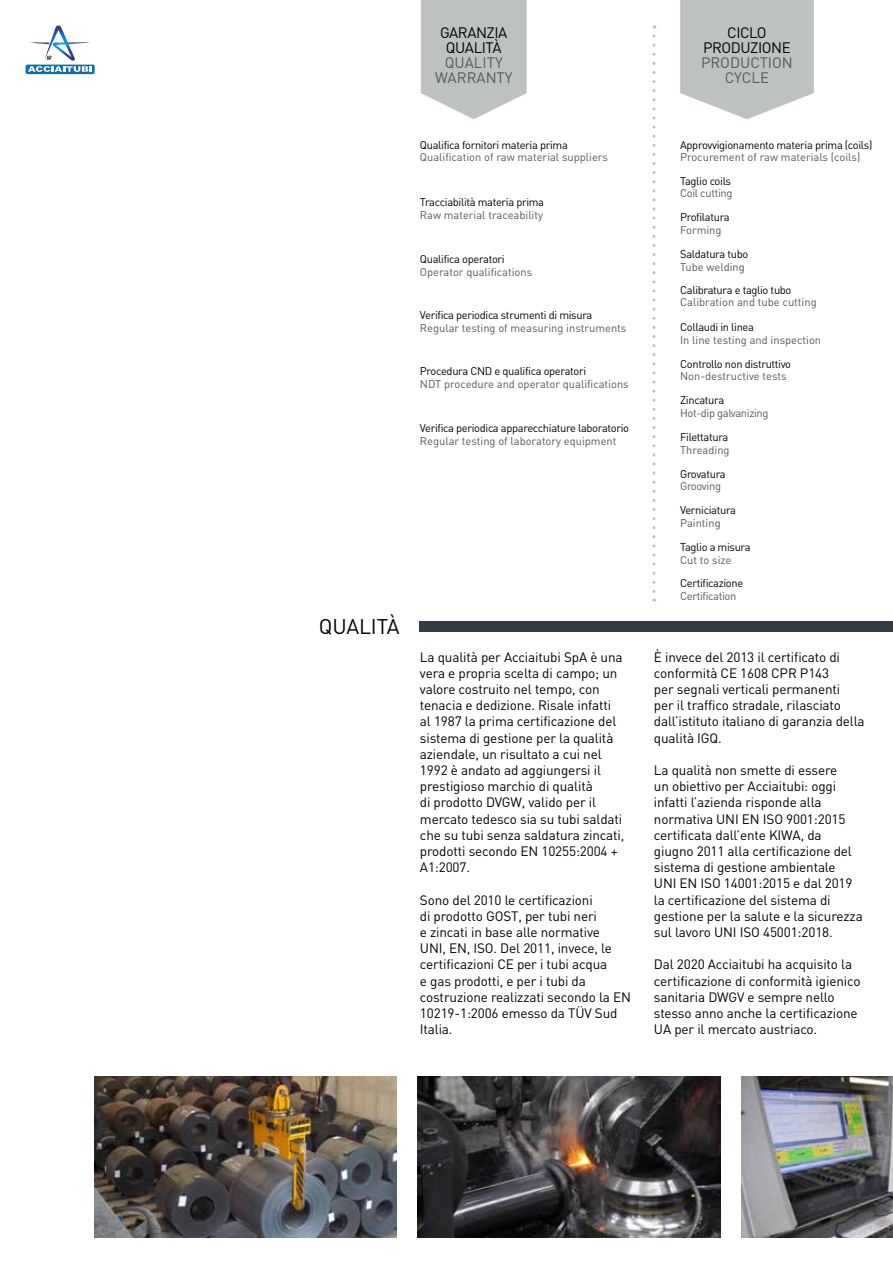
<style>
.page{position:relative;width:893px;height:1263px;background:#fff}
.page>*{position:absolute;margin:0;border:0;box-sizing:border-box;transform-origin:0 0}
.t1{font:21px "DIN";letter-spacing:-.01em;color:#000}
.t2{font:15px/15px "DIN";letter-spacing:-.03em;color:#000;text-align:center}
.t3{font:15px/15px "DIN";color:#575756;text-align:center}
.t4{font:13.5px/16.2px "DIN";letter-spacing:-.01em;color:#000}
.t5{font:11.1px "DIN";letter-spacing:-.03em;color:#000}
.t6{font:11.1px "DIN";color:#575756}
.t7{font:11.1px "DIN";letter-spacing:-.03em;color:#575756}
</style>
<div class="page">
<svg style="left:421px;top:0;width:106px;height:119px;background:#c5c7c8"></svg>
<svg style="left:680px;top:0;width:134px;height:119px;background:#c5c7c8"></svg>
<svg style="left:26px;top:65px;width:69px;height:9px"></svg>
<svg style="left:28px;top:26px;width:64px;height:46px"></svg>
<img style="left:94px;top:1076px;width:303px;height:161px">
<img style="left:418px;top:1076px;width:303px;height:161px">
<img style="left:742px;top:1076px;width:151px;height:161px">
<div style="left:420px;top:621px;width:473px;height:10px;background:#333b44"></div>
<svg style="left:652px;top:36px;width:3px;height:566px"></svg>
<p class="t2" style="left:440px;top:25px;width:69px">GARANZIA<br>QUALITÀ</p>
<p class="t3" style="left:435px;top:55px;width:79px">QUALITY<br>WARRANTY</p>
<p class="t5" style="left:420px;top:138px;width:149px">Qualifica fornitori materia prima</p>
<p class="t6" style="left:420px;top:151px;width:190px">Qualification of raw material suppliers</p>
<p class="t5" style="left:420px;top:195px;width:126px">Tracciabilità materia prima</p>
<p class="t6" style="left:420px;top:208px;width:125px">Raw material traceability</p>
<p class="t5" style="left:420px;top:252px;width:86px">Qualifica operatori</p>
<p class="t6" style="left:420px;top:265px;width:114px">Operator qualifications</p>
<p class="t5" style="left:420px;top:308px;width:174px">Verifica periodica strumenti di misura</p>
<p class="t6" style="left:420px;top:321px;width:208px">Regular testing of measuring instruments</p>
<p class="t5" style="left:420px;top:364px;width:168px">Procedura CND e qualifica operatori</p>
<p class="t6" style="left:420px;top:377px;width:210px">NDT procedure and operator qualifications</p>
<p class="t5" style="left:420px;top:421px;width:211px">Verifica periodica apparecchiature laboratorio</p>
<p class="t6" style="left:420px;top:434px;width:198px">Regular testing of laboratory equipment</p>
<h1 class="t1" style="left:319px;top:614px;width:82px">QUALITÀ</h1>
<p class="t4" style="left:420px;top:648px;width:206px">La qualità per Acciaitubi SpA è una vera e propria scelta di campo; un valore costruito nel tempo, con tenacia e dedizione. Risale infatti al 1987 la prima certificazione del sistema di gestione per la qualità aziendale, un risultato a cui nel<br>1992 è andato ad aggiungersi il prestigioso marchio di qualità<br>di prodotto DVGW, valido per il mercato tedesco sia su tubi saldati che su tubi senza saldatura zincati, prodotti secondo EN 10255:2004 +<br>A1:2007.</p>
<p class="t4" style="left:420px;top:891px;width:213px">Sono del 2010 le certificazioni<br>di prodotto GOST, per tubi neri<br>e zincati in base alle normative<br>UNI, EN, ISO. Del 2011, invece, le certificazioni CE per i tubi acqua<br>e gas prodotti, e per i tubi da costruzione realizzati secondo la EN<br>10219-1:2006 emesso da TÜV Sud<br>Italia.</p>
<p class="t2" style="left:703px;top:25px;width:89px">CICLO<br>PRODUZIONE</p>
<p class="t3" style="left:701px;top:55px;width:93px">PRODUCTION<br>CYCLE</p>
<p class="t5" style="left:680px;top:138px;width:194px">Approvvigionamento materia prima (coils)</p>
<p class="t6" style="left:680px;top:151px;width:182px">Procurement of raw materials (coils)</p>
<p class="t5" style="left:680px;top:174px;width:53px">Taglio coils</p>
<p class="t7" style="left:680px;top:186px;width:54px">Coil cutting</p>
<p class="t5" style="left:680px;top:210px;width:51px">Profilatura</p>
<p class="t6" style="left:680px;top:223px;width:43px">Forming</p>
<p class="t5" style="left:680px;top:247px;width:70px">Saldatura tubo</p>
<p class="t6" style="left:680px;top:260px;width:66px">Tube welding</p>
<p class="t5" style="left:680px;top:283px;width:113px">Calibratura e taglio tubo</p>
<p class="t6" style="left:680px;top:296px;width:138px">Calibration and tube cutting</p>
<p class="t5" style="left:680px;top:320px;width:75px">Collaudi in linea</p>
<p class="t6" style="left:680px;top:333px;width:143px">In line testing and inspection</p>
<p class="t5" style="left:680px;top:357px;width:113px">Controllo non distruttivo</p>
<p class="t6" style="left:680px;top:370px;width:108px">Non-destructive tests</p>
<p class="t5" style="left:680px;top:393px;width:46px">Zincatura</p>
<p class="t7" style="left:680px;top:406px;width:90px">Hot-dip galvanizing</p>
<p class="t5" style="left:680px;top:430px;width:50px">Filettatura</p>
<p class="t6" style="left:680px;top:443px;width:51px">Threading</p>
<p class="t5" style="left:680px;top:467px;width:47px">Grovatura</p>
<p class="t7" style="left:680px;top:479px;width:42px">Grooving</p>
<p class="t5" style="left:680px;top:503px;width:58px">Verniciatura</p>
<p class="t6" style="left:680px;top:516px;width:42px">Painting</p>
<p class="t5" style="left:680px;top:540px;width:72px">Taglio a misura</p>
<p class="t6" style="left:680px;top:553px;width:53px">Cut to size</p>
<p class="t5" style="left:680px;top:576px;width:65px">Certificazione</p>
<p class="t7" style="left:680px;top:589px;width:58px">Certification</p>
<p class="t4" style="left:654px;top:648px;width:212px">È invece del 2013 il certificato di conformità CE 1608 CPR P143<br>per segnali verticali permanenti<br>per il traffico stradale, rilasciato dall’istituto italiano di garanzia della qualità IGQ.</p>
<p class="t4" style="left:654px;top:762px;width:210px">La qualità non smette di essere<br>un obiettivo per Acciaitubi: oggi infatti l’azienda risponde alla normativa UNI EN ISO 9001:2015 certificata dall’ente KIWA, da giugno 2011 alla certificazione del sistema di gestione ambientale<br>UNI EN ISO 14001:2015 e dal 2019 la certificazione del sistema di gestione per la salute e la sicurezza sul lavoro UNI ISO 45001:2018.</p>
<p class="t4" style="left:654px;top:956px;width:208px">Dal 2020 Acciaitubi ha acquisito la certificazione di conformità igienico sanitaria DWGV e sempre nello stesso anno anche la certificazione UA per il mercato austriaco.</p>
</div>
